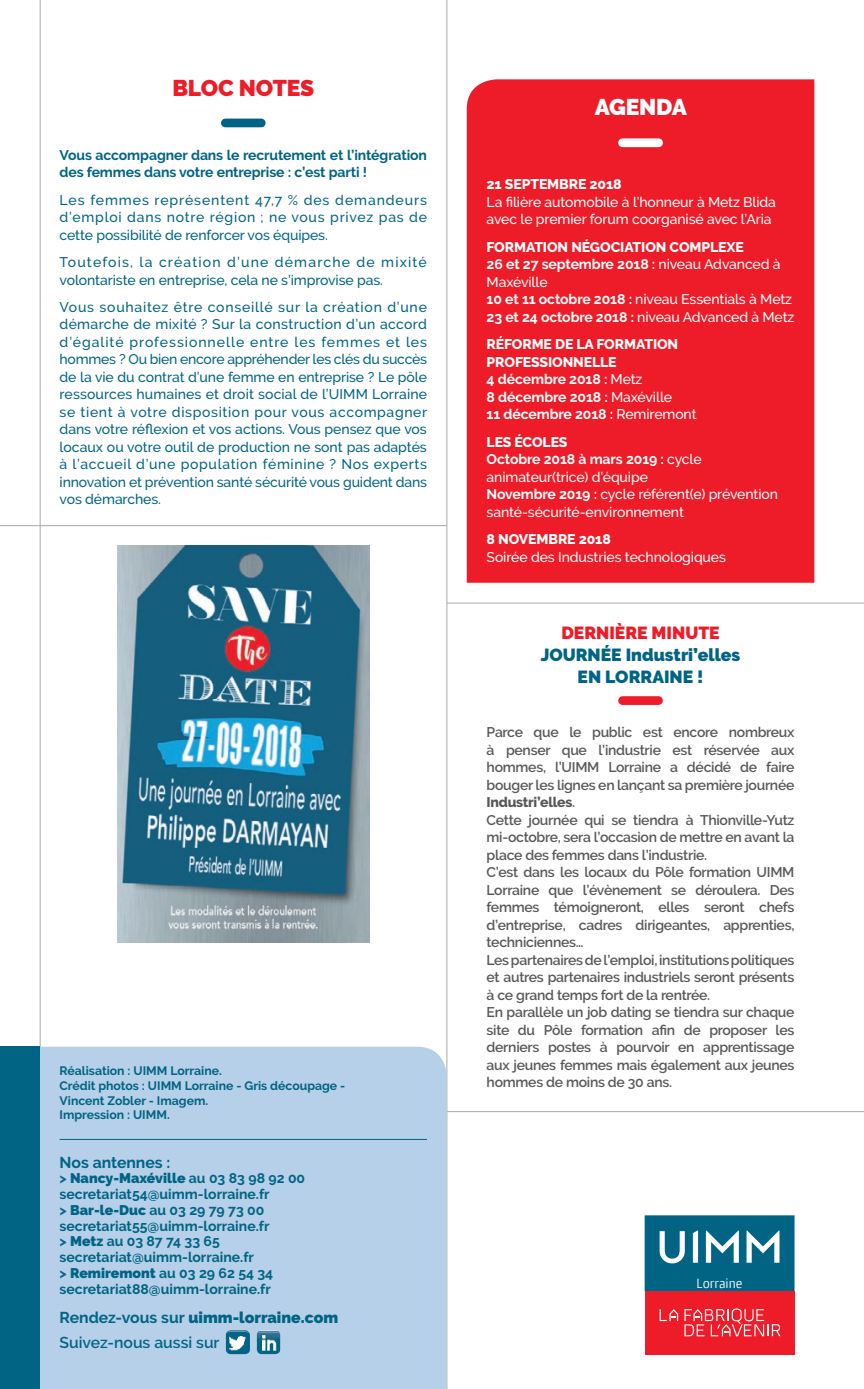
<style>
.page{position:relative;width:864px;height:1389px;background:#fff}
.page>*{position:absolute;margin:0;border:0;box-sizing:border-box;transform-origin:0 0}
._1_BLOC_NOTES{font:900 22.75px "Raleway";letter-spacing:-.005em;color:#ee1c28}
._1_AGENDA{font:900 22.75px "Raleway";letter-spacing:-.005em;color:#fff}
._3_TITRE_CAPS_10PT{font:900 17.5px/21.9px "Raleway";color:#016484;text-align:center}
._3_TITRE_CAPS_10PT-2{font:900 17.5px "Raleway";color:#ee1c28}
.t1{font:900 15.75px "Raleway";color:#016484}
.t2{font:600 15.75px "Raleway";color:#016484}
.t3{font:700 15.75px "Raleway";color:#016484}
._4_TXT_CRT_GRIS_8_PT{font:600 14px/17.5px "Raleway";letter-spacing:-.02em;color:#57585a;text-align:justify}
._2_TXT_COURANT_8_pt{font:500 14px/17.5px "Raleway";letter-spacing:-.01em;color:#016484;text-align:justify}
._3_TXT_CRT_BLANC{font:500 14px/17.5px "Raleway";letter-spacing:-.01em;color:#fff}
._2_TXT_COURANT_8_pt-2{font:700 14px/15.8px "Raleway";color:#016484}
._2_DATE{font:800 14px/17.5px "Raleway";letter-spacing:-.005em;color:#fff}
._3_TXT_CRT_BLANC-2{font:700 14px "Raleway";letter-spacing:-.005em;color:#fff}
.t4{font:700 12.25px/14.7px "Raleway";color:#016484}
.t5{font:condensed 12.25px "Burlingame Pro";color:#fff}
.s1{font-weight:900}
.s2{font-weight:700}
.s3{font-weight:500}
.s4{font-weight:800}
</style>
<div class="page">
<div style="left:466px;top:79px;width:348px;height:504px;background:#ee1c28"></div>
<hr style="left:446px;top:0;width:1px;height:1389px;background:#a8a9ad">
<hr style="left:40px;top:0;width:1px;height:1389px;background:#a8a9ad">
<hr style="left:446px;top:603px;width:417px;height:1px;background:#a8a9ad">
<hr style="left:446px;top:1111px;width:417px;height:1px;background:#a8a9ad">
<hr style="left:0;top:525px;width:446px;height:1px;background:#a8a9ad">
<div style="left:40px;top:1047px;width:406px;height:342px;background:#b5d0e8"></div>
<div style="left:0;top:1047px;width:40px;height:342px;background:#016484"></div>
<hr style="left:60px;top:1139px;width:367px;height:1px;background:#016484">
<img style="left:226px;top:1330px;width:24px;height:24px">
<img style="left:257px;top:1330px;width:23px;height:24px">
<div style="left:644px;top:1291px;width:150px;height:63px;background:#ee1c28"></div>
<svg style="left:644px;top:1215px;width:150px;height:76px;background:#257a95"></svg>
<svg style="left:659px;top:1309px;width:18px;height:12px"></svg>
<svg style="left:684px;top:1309px;width:96px;height:27px"></svg>
<div style="left:622px;top:696px;width:36px;height:9px;background:#ee1c28"></div>
<div style="left:622px;top:138px;width:36px;height:9px;background:#fff"></div>
<div style="left:225px;top:119px;width:36px;height:8px;background:#016484"></div>
<img style="left:117px;top:545px;width:252px;height:397px">
<p class="_1_BLOC_NOTES" style="left:172px;top:74px;width:143px">BLOC NOTES</p>
<p class="_2_TXT_COURANT_8_pt-2" style="left:60px;top:146px;width:369px;line-height:17.5px">Vous accompagner dans le recrutement et l’intégration des femmes dans votre entreprise : c’est parti !</p>
<p class="_2_TXT_COURANT_8_pt" style="left:60px;top:191px;width:369px">Les femmes représentent 47,7 % des demandeurs d’emploi dans notre région ; ne vous privez pas de cette possibilité de renforcer vos équipes.</p>
<p class="_2_TXT_COURANT_8_pt" style="left:60px;top:253px;width:368px">Toutefois, la création d’une démarche de mixité volontariste en entreprise, cela ne s’improvise pas.</p>
<p class="_2_TXT_COURANT_8_pt" style="left:60px;top:298px;width:369px">Vous souhaitez être conseillé sur la création d’une démarche de mixité ? Sur la construction d’un accord d’égalité professionnelle entre les femmes et les hommes ? Ou bien encore appréhender les clés du succès de la vie du contrat d’une femme en entreprise ? Le pôle ressources humaines et droit social de l’UIMM Lorraine se tient à votre disposition pour vous accompagner dans votre réflexion et vos actions. Vous pensez que vos locaux ou votre outil de production ne sont pas adaptés à l’accueil d’une population féminine ? Nos experts innovation et prévention santé sécurité vous guident dans vos démarches.</p>
<p class="t4" style="left:60px;top:1064px;width:287px">Réalisation : UIMM Lorraine.<br>Crédit photos : UIMM Lorraine - Gris découpage -<br>Vincent Zobler - Imagem.<br>Impression : UIMM.</p>
<p class="t3" style="left:60px;top:1153px;width:112px">Nos antennes :</p>
<p class="_2_TXT_COURANT_8_pt-2" style="left:60px;top:1171px;width:247px">&gt; <span class="s1">Nancy-Maxéville</span> au 03 83 98 92 00 secretariat54@uimm-lorraine.fr</p>
<p class="_2_TXT_COURANT_8_pt-2" style="left:60px;top:1202px;width:211px">&gt; <span class="s1">Bar-le-Duc</span> au 03 29 79 73 00 secretariat55@uimm-lorraine.fr</p>
<p class="_2_TXT_COURANT_8_pt-2" style="left:60px;top:1234px;width:196px">&gt; <span class="s1">Metz</span> au 03 87 74 33 65 secretariat@uimm-lorraine.fr</p>
<p class="_2_TXT_COURANT_8_pt-2" style="left:60px;top:1265px;width:215px">&gt; <span class="s1">Remiremont</span> au 03 29 62 54 34 secretariat88@uimm-lorraine.fr</p>
<p class="t1" style="left:60px;top:1308px;width:280px"><span class="s2">Rendez-vous sur</span> uimm-lorraine.com</p>
<p class="t2" style="left:60px;top:1333px;width:161px">Suivez-nous aussi sur</p>
<p class="_1_AGENDA" style="left:594px;top:94px;width:94px">AGENDA</p>
<p class="_2_DATE" style="left:486px;top:176px;width:136px">21 SEPTEMBRE 2018</p>
<p class="_3_TXT_CRT_BLANC" style="left:486px;top:193px;width:291px">La filière automobile à l’honneur à Metz Blida avec le premier forum coorganisé avec l’Aria</p>
<p class="_2_DATE" style="left:486px;top:238px;width:259px">FORMATION NÉGOCIATION COMPLEXE</p>
<p class="_3_TXT_CRT_BLANC" style="left:486px;top:256px;width:295px"><span class="s2">26 et 27 septembre 2018 :</span> niveau Advanced à<br>Maxéville</p>
<p class="_3_TXT_CRT_BLANC" style="left:486px;top:291px;width:307px"><span class="s2">10 et 11 octobre 2018 :</span> niveau Essentials à Metz</p>
<p class="_3_TXT_CRT_BLANC" style="left:486px;top:308px;width:309px"><span class="s2">23 et 24 octobre 2018 :</span> niveau Advanced à Metz</p>
<p class="_2_DATE" style="left:486px;top:336px;width:193px">RÉFORME DE LA FORMATION<br>PROFESSIONNELLE</p>
<p class="_3_TXT_CRT_BLANC-2" style="left:486px;top:371px;width:157px">4 décembre 2018 : <span class="s3">Metz</span></p>
<p class="_3_TXT_CRT_BLANC-2" style="left:486px;top:389px;width:187px">8 décembre 2018 : <span class="s3">Maxéville</span></p>
<p class="_3_TXT_CRT_BLANC-2" style="left:486px;top:406px;width:211px">11 décembre 2018 : <span class="s3">Remiremont</span></p>
<p class="_2_DATE" style="left:486px;top:433px;width:82px">LES ÉCOLES</p>
<p class="_3_TXT_CRT_BLANC" style="left:486px;top:451px;width:216px"><span class="s2">Octobre 2018 à mars 2019 :</span> cycle animateur(trice) d’équipe</p>
<p class="_3_TXT_CRT_BLANC" style="left:486px;top:486px;width:293px"><span class="s2">Novembre 2019 :</span> cycle référent(e) prévention santé-sécurité-environnement</p>
<p class="_2_DATE" style="left:486px;top:531px;width:126px">8 NOVEMBRE 2018</p>
<p class="_3_TXT_CRT_BLANC" style="left:486px;top:548px;width:241px">Soirée des Industries technologiques</p>
<p class="_3_TITRE_CAPS_10PT-2" style="left:561px;top:623px;width:160px">DERNIÈRE MINUTE</p>
<p class="_3_TITRE_CAPS_10PT" style="left:540px;top:644px;width:201px">JOURNÉE Industri’elles<br>EN LORRAINE !</p>
<p class="_4_TXT_CRT_GRIS_8_PT" style="left:486px;top:724px;width:309px">Parce que le public est encore nombreux à penser que l’industrie est réservée aux hommes, l’UIMM Lorraine a décidé de faire bouger les lignes en lançant sa première journée <span class="s4">Industri’elles</span>.</p>
<p class="_4_TXT_CRT_GRIS_8_PT" style="left:486px;top:811px;width:309px">Cette journée qui se tiendra à Thionville-Yutz mi-octobre, sera l’occasion de mettre en avant la place des femmes dans l’industrie.</p>
<p class="_4_TXT_CRT_GRIS_8_PT" style="left:486px;top:864px;width:309px">C’est dans les locaux du Pôle formation UIMM Lorraine que l’évènement se déroulera. Des femmes témoigneront, elles seront chefs d’entreprise, cadres dirigeantes, apprenties, techniciennes…</p>
<p class="_4_TXT_CRT_GRIS_8_PT" style="left:486px;top:951px;width:309px">Les partenaires de l’emploi, institutions politiques et autres partenaires industriels seront présents à ce grand temps fort de la rentrée.</p>
<p class="_4_TXT_CRT_GRIS_8_PT" style="left:486px;top:1004px;width:309px">En parallèle un job dating se tiendra sur chaque site du Pôle formation afin de proposer les derniers postes à pourvoir en apprentissage aux jeunes femmes mais également aux jeunes hommes de moins de 30 ans.</p>
<p class="t5" style="left:696px;top:1275px;width:47px">Lorraine</p>
</div>
